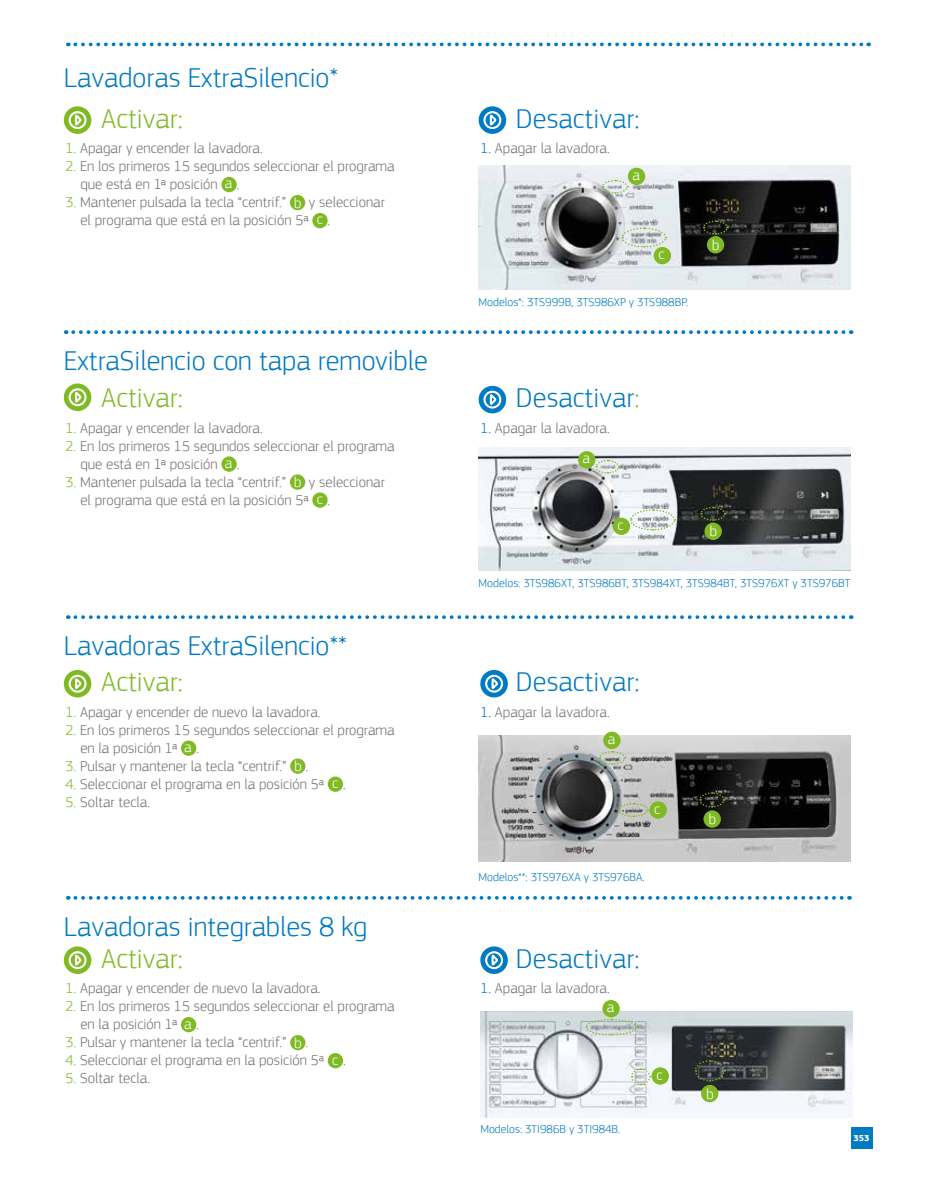
<style>
.page{position:relative;width:936px;height:1191px;background:#fff}
.page>*{position:absolute;margin:0;border:0;box-sizing:border-box;transform-origin:0 0}
.t1{font:300 28.5px "PF Square Sans Pro";color:#007ac2}
.t2{font:300 28.5px "PF Square Sans Pro";color:#7fba25}
.t3{font:300 15px/18px "PF Square Sans Pro";color:#747272}
.t4{font:300 15px "PF Square Sans Pro";color:#fff}
.t5{font:300 12px "PF Square Sans Pro";color:#007ac2}
.t6{font:700 9px "PF Square Sans Pro";color:#fff}
.s1{color:#7fba25}
.s2{color:#fff}
.s3{color:#007ac2}
</style>
<div class="page">
<div style="left:850px;top:1127px;width:22px;height:21px;background:#007ac2"></div>
<div style="left:221px;top:177px;width:16px;height:15px;background:#7fba25;border-radius:50%"></div>
<div style="left:290px;top:195px;width:15px;height:15px;background:#7fba25;border-radius:50%"></div>
<div style="left:312px;top:213px;width:15px;height:15px;background:#7fba25;border-radius:50%"></div>
<div style="left:221px;top:456px;width:16px;height:16px;background:#7fba25;border-radius:50%"></div>
<div style="left:290px;top:474px;width:15px;height:16px;background:#7fba25;border-radius:50%"></div>
<div style="left:312px;top:492px;width:15px;height:16px;background:#7fba25;border-radius:50%"></div>
<div style="left:181px;top:1017px;width:15px;height:15px;background:#7fba25;border-radius:50%"></div>
<div style="left:290px;top:1035px;width:15px;height:15px;background:#7fba25;border-radius:50%"></div>
<div style="left:328px;top:1053px;width:15px;height:15px;background:#7fba25;border-radius:50%"></div>
<svg style="left:75px;top:43px;width:794px;height:3px"></svg>
<svg style="left:73px;top:330px;width:778px;height:4px"></svg>
<img style="left:478px;top:166px;width:372px;height:123px">
<svg style="left:620px;top:227px;width:47px;height:21px"></svg>
<svg style="left:702px;top:220px;width:26px;height:15px"></svg>
<svg style="left:601px;top:179px;width:27px;height:15px"></svg>
<div style="left:627px;top:168px;width:18px;height:17px;background:#7fba25;border-radius:50%"></div>
<div style="left:653px;top:247px;width:18px;height:17px;background:#7fba25;border-radius:50%"></div>
<div style="left:706px;top:236px;width:18px;height:17px;background:#7fba25;border-radius:50%"></div>
<img style="left:478px;top:447px;width:372px;height:123px">
<svg style="left:629px;top:508px;width:47px;height:23px"></svg>
<svg style="left:699px;top:506px;width:27px;height:15px"></svg>
<svg style="left:594px;top:459px;width:26px;height:15px"></svg>
<div style="left:578px;top:451px;width:17px;height:17px;background:#7fba25;border-radius:50%"></div>
<div style="left:612px;top:517px;width:18px;height:18px;background:#7fba25;border-radius:50%"></div>
<div style="left:704px;top:522px;width:17px;height:18px;background:#7fba25;border-radius:50%"></div>
<svg style="left:63px;top:106px;width:29px;height:28px"></svg>
<svg style="left:68px;top:111px;width:19px;height:18px"></svg>
<svg style="left:63px;top:383px;width:29px;height:28px"></svg>
<svg style="left:68px;top:388px;width:19px;height:18px"></svg>
<svg style="left:75px;top:615px;width:776px;height:4px"></svg>
<svg style="left:63px;top:669px;width:29px;height:29px"></svg>
<svg style="left:68px;top:674px;width:19px;height:18px"></svg>
<svg style="left:75px;top:896px;width:775px;height:3px"></svg>
<div style="left:480px;top:946px;width:28px;height:28px;background:#007ac2;border-radius:50%"></div>
<svg style="left:485px;top:951px;width:18px;height:18px"></svg>
<svg style="left:63px;top:946px;width:29px;height:28px"></svg>
<svg style="left:68px;top:951px;width:19px;height:18px"></svg>
<img style="left:480px;top:1011px;width:372px;height:107px">
<svg style="left:630px;top:1067px;width:21px;height:19px"></svg>
<svg style="left:693px;top:1059px;width:32px;height:23px"></svg>
<div style="left:651px;top:1067px;width:18px;height:17px;background:#7fba25;border-radius:50%"></div>
<div style="left:701px;top:1084px;width:17px;height:18px;background:#7fba25;border-radius:50%"></div>
<svg style="left:584px;top:1018px;width:53px;height:18px"></svg>
<div style="left:602px;top:1000px;width:17px;height:17px;background:#7fba25;border-radius:50%"></div>
<div style="left:181px;top:740px;width:15px;height:16px;background:#7fba25;border-radius:50%"></div>
<div style="left:290px;top:758px;width:15px;height:16px;background:#7fba25;border-radius:50%"></div>
<div style="left:328px;top:776px;width:15px;height:16px;background:#7fba25;border-radius:50%"></div>
<div style="left:478px;top:106px;width:28px;height:28px;background:#007ac2;border-radius:50%"></div>
<svg style="left:483px;top:111px;width:18px;height:18px"></svg>
<svg style="left:478px;top:385px;width:28px;height:29px"></svg>
<svg style="left:483px;top:390px;width:18px;height:19px"></svg>
<svg style="left:480px;top:669px;width:28px;height:29px"></svg>
<svg style="left:485px;top:674px;width:18px;height:18px"></svg>
<img style="left:478px;top:736px;width:372px;height:125px">
<svg style="left:617px;top:802px;width:32px;height:16px"></svg>
<svg style="left:698px;top:791px;width:27px;height:17px"></svg>
<div style="left:649px;top:801px;width:17px;height:17px;background:#7fba25;border-radius:50%"></div>
<div style="left:703px;top:810px;width:17px;height:17px;background:#7fba25;border-radius:50%"></div>
<svg style="left:598px;top:750px;width:28px;height:15px"></svg>
<div style="left:603px;top:731px;width:17px;height:18px;background:#7fba25;border-radius:50%"></div>
<h1 class="t1" style="left:64px;top:61px;width:276px">Lavadoras ExtraSilencio*</h1>
<h1 class="t2" style="left:101px;top:102px;width:83px">Activar:</h1>
<p class="t3" style="left:65px;top:139px;width:199px"><span class="s1">1.</span> Apagar y encender la lavadora.</p>
<p class="t3" style="left:80px;top:157px;width:316px;text-indent:-15px"><span class="s1">2.</span> En los primeros 15 segundos seleccionar el programa que está en 1ª posición <span class="s2">a</span> .</p>
<p class="t3" style="left:80px;top:193px;width:306px;text-indent:-15px"><span class="s1">3.</span> Mantener pulsada la tecla “centrif.” <span class="s2">b</span> y seleccionar el programa que está en la posición 5ª <span class="s2">c</span> .</p>
<h1 class="t1" style="left:64px;top:344px;width:365px">ExtraSilencio con tapa removible</h1>
<h1 class="t2" style="left:101px;top:381px;width:83px">Activar:</h1>
<p class="t3" style="left:65px;top:419px;width:199px"><span class="s1">1.</span> Apagar y encender la lavadora.</p>
<p class="t3" style="left:80px;top:437px;width:316px;text-indent:-15px"><span class="s1">2.</span> En los primeros 15 segundos seleccionar el programa que está en 1ª posición <span class="s2">a</span> .</p>
<p class="t3" style="left:80px;top:473px;width:306px;text-indent:-15px"><span class="s1">3.</span> Mantener pulsada la tecla “centrif.” <span class="s2">b</span> y seleccionar el programa que está en la posición 5ª <span class="s2">c</span> .</p>
<h1 class="t1" style="left:64px;top:629px;width:284px">Lavadoras ExtraSilencio**</h1>
<h1 class="t2" style="left:101px;top:665px;width:83px">Activar:</h1>
<p class="t3" style="left:65px;top:703px;width:257px"><span class="s1">1.</span> Apagar y encender de nuevo la lavadora.</p>
<p class="t3" style="left:80px;top:721px;width:316px;text-indent:-15px"><span class="s1">2.</span> En los primeros 15 segundos seleccionar el programa en la posición 1ª <span class="s2">a</span> .</p>
<p class="t3" style="left:65px;top:757px;width:244px"><span class="s1">3.</span> Pulsar y mantener la tecla “centrif.” <span class="s2">b</span> .</p>
<p class="t3" style="left:65px;top:775px;width:282px"><span class="s1">4.</span> Seleccionar el programa en la posición 5ª <span class="s2">c</span> .</p>
<p class="t3" style="left:65px;top:793px;width:86px"><span class="s1">5.</span> Soltar tecla.</p>
<h1 class="t1" style="left:64px;top:910px;width:305px">Lavadoras integrables 8 kg</h1>
<h1 class="t2" style="left:101px;top:941px;width:83px">Activar:</h1>
<p class="t3" style="left:65px;top:979px;width:257px"><span class="s1">1.</span> Apagar y encender de nuevo la lavadora.</p>
<p class="t3" style="left:80px;top:997px;width:316px;text-indent:-15px"><span class="s1">2.</span> En los primeros 15 segundos seleccionar el programa en la posición 1ª <span class="s2">a</span> .</p>
<p class="t3" style="left:65px;top:1033px;width:244px"><span class="s1">3.</span> Pulsar y mantener la tecla “centrif.” <span class="s2">b</span> .</p>
<p class="t3" style="left:65px;top:1051px;width:282px"><span class="s1">4.</span> Seleccionar el programa en la posición 5ª <span class="s2">c</span> .</p>
<p class="t3" style="left:65px;top:1069px;width:86px"><span class="s1">5.</span> Soltar tecla.</p>
<h1 class="t1" style="left:516px;top:102px;width:125px">Desactivar:</h1>
<p class="t3" style="left:480px;top:139px;width:131px"><span class="s3">1.</span> Apagar la lavadora.</p>
<p class="t4" style="left:632px;top:166px;width:9px">a</p>
<p class="t4" style="left:658px;top:245px;width:8px">c</p>
<p class="t5" style="left:478px;top:295px;width:211px">Modelos*: 3TS999B, 3TS986XP y 3TS988BP.</p>
<p class="t4" style="left:712px;top:236px;width:9px">d</p>
<p class="t4" style="left:712px;top:236px;width:9px">b</p>
<h1 class="t1" style="left:516px;top:381px;width:125px">Desactivar<span class="s1">:</span></h1>
<p class="t3" style="left:480px;top:419px;width:131px"><span class="s3">1.</span> Apagar la lavadora.</p>
<p class="t4" style="left:582px;top:450px;width:9px">a</p>
<p class="t4" style="left:617px;top:516px;width:8px">c</p>
<p class="t4" style="left:709px;top:522px;width:9px">b</p>
<p class="t5" style="left:478px;top:576px;width:373px">Modelos: 3TS986XT, 3TS986BT, 3TS984XT, 3TS984BT, 3TS976XT y 3TS976BT</p>
<h1 class="t1" style="left:516px;top:665px;width:125px">Desactivar:</h1>
<p class="t3" style="left:480px;top:703px;width:131px"><span class="s3">1.</span> Apagar la lavadora.</p>
<p class="t4" style="left:607px;top:730px;width:9px">a</p>
<p class="t4" style="left:654px;top:800px;width:8px">c</p>
<p class="t5" style="left:478px;top:870px;width:168px">Modelos**: 3TS976XA y 3TS976BA.</p>
<h1 class="t1" style="left:516px;top:941px;width:125px">Desactivar:</h1>
<p class="t3" style="left:480px;top:979px;width:131px"><span class="s3">1.</span> Apagar la lavadora.</p>
<p class="t4" style="left:607px;top:998px;width:9px">a</p>
<p class="t5" style="left:480px;top:1122px;width:141px">Modelos: 3TI986B y 3TI984B.</p>
<p class="t4" style="left:656px;top:1066px;width:8px">c</p>
<p class="t4" style="left:708px;top:810px;width:9px">b</p>
<p class="t4" style="left:706px;top:1084px;width:9px">b</p>
<p class="t6" style="left:853px;top:1132px;width:18px">353</p>
</div>
